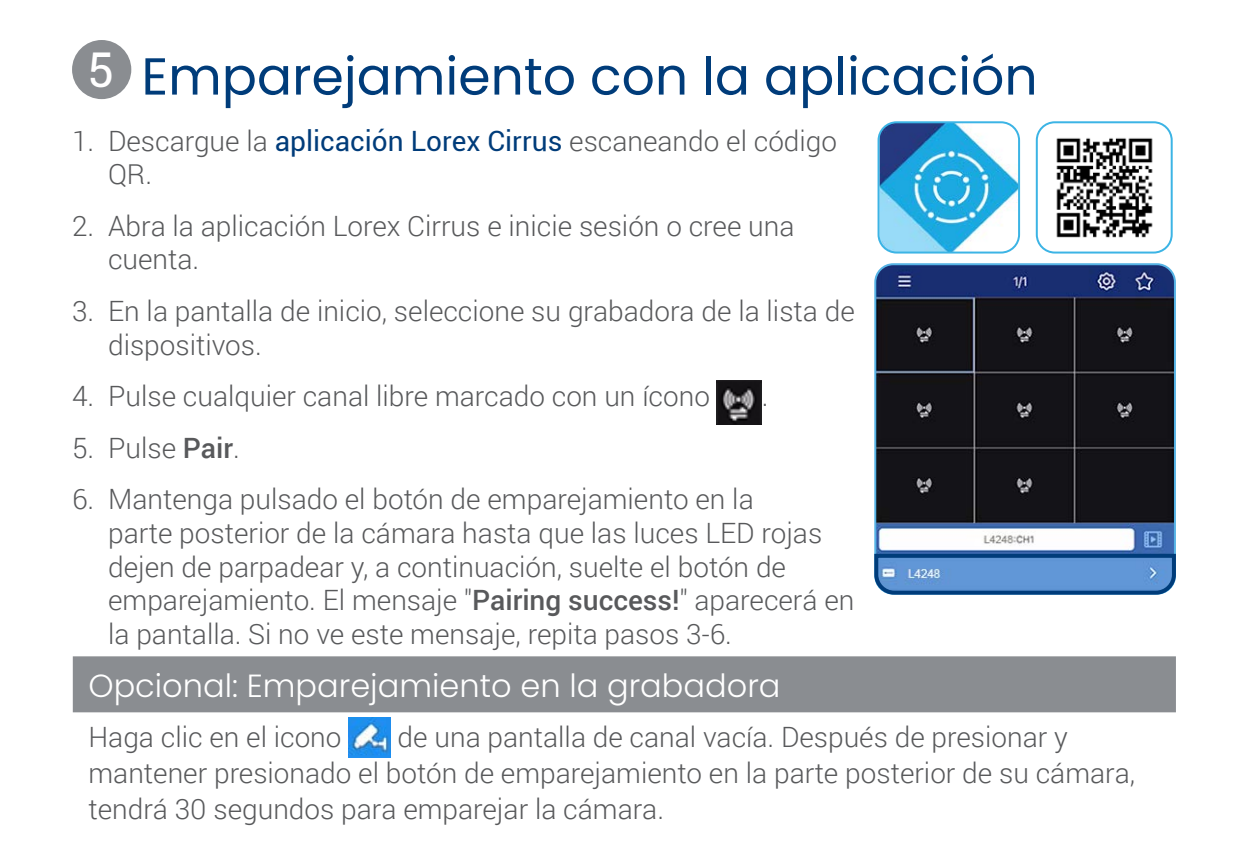
<style>
.page{position:relative;width:1248px;height:864px;background:#fff}
.page>*{position:absolute;margin:0;border:0;box-sizing:border-box;transform-origin:0 0}
.t1{font:52px "Poppins";color:#003c7a}
.t2{font:48px "Roboto";color:#fff}
.t3{font:300 32px "Poppins";color:#fff}
.t4{font:300 28px/33.6px "Roboto";color:#58595b}
.s1{font-weight:400;color:#003c7a}
.s2{font-weight:500}
</style>
<div class="page">
<img style="left:716px;top:381px;width:45px;height:43px">
<img style="left:348px;top:718px;width:43px;height:40px">
<div style="left:73px;top:656px;width:1102px;height:56px;background:#8a8d91"></div>
<div style="left:72px;top:40px;width:59px;height:59px;background:#8a8d91;border-radius:50%"></div>
<img style="left:877px;top:264px;width:297px;height:288px">
<div style="left:874px;top:263px;width:301px;height:332px;border:2px solid #56b3e5;border-radius:18px"></div>
<img style="left:1056px;top:138px;width:97px;height:100px">
<div style="left:1035px;top:121px;width:137px;height:133px;border:2px solid #3cb4e5;border-radius:18px"></div>
<img style="left:880px;top:122px;width:138px;height:130px">
<div style="left:877px;top:121px;width:142px;height:133px;border:2px solid #3cb4e5;border-radius:18px"></div>
<svg style="left:874px;top:552px;width:302px;height:43px;background:#4f85c2"></svg>
<h2 class="t2" style="left:87px;top:37px;width:29px">5</h2>
<h1 class="t1" style="left:141px;top:46px;width:897px">Emparejamiento con la aplicación</h1>
<p class="t4" style="left:108px;top:123px;width:730px;text-indent:-36px">1. Descargue la <span class="s1">aplicación Lorex Cirrus</span> escaneando el código<br>QR.</p>
<p class="t4" style="left:108px;top:208px;width:687px;text-indent:-36px">2. Abra la aplicación Lorex Cirrus e inicie sesión o cree una cuenta.</p>
<p class="t4" style="left:108px;top:293px;width:748px;text-indent:-36px">3. En la pantalla de inicio, seleccione su grabadora de la lista de dispositivos.</p>
<p class="t4" style="left:72px;top:379px;width:639px">4. Pulse cualquier canal libre marcado con un ícono</p>
<p class="t4" style="left:761px;top:379px;width:8px">.</p>
<p class="t4" style="left:72px;top:430px;width:169px">5. Pulse <span class="s2">Pair</span>.</p>
<p class="t4" style="left:108px;top:482px;width:747px;text-indent:-36px">6. Mantenga pulsado el botón de emparejamiento en la<br>parte posterior de la cámara hasta que las luces LED rojas dejen de parpadear y, a continuación, suelte el botón de emparejamiento. El mensaje "<span class="s2">Pairing success!</span>" aparecerá en la pantalla. Si no ve este mensaje, repita pasos 3-6.</p>
<p class="t3" style="left:88px;top:667px;width:693px">Opcional: Emparejamiento en la grabadora</p>
<p class="t4" style="left:88px;top:719px;width:254px">Haga clic en el icono</p>
<p class="t4" style="left:88px;top:718px;width:1048px;line-height:36px;text-indent:309px">de una pantalla de canal vacía. Después de presionar y mantener presionado el botón de emparejamiento en la parte posterior de su cámara, tendrá 30 segundos para emparejar la cámara.</p>
</div>
